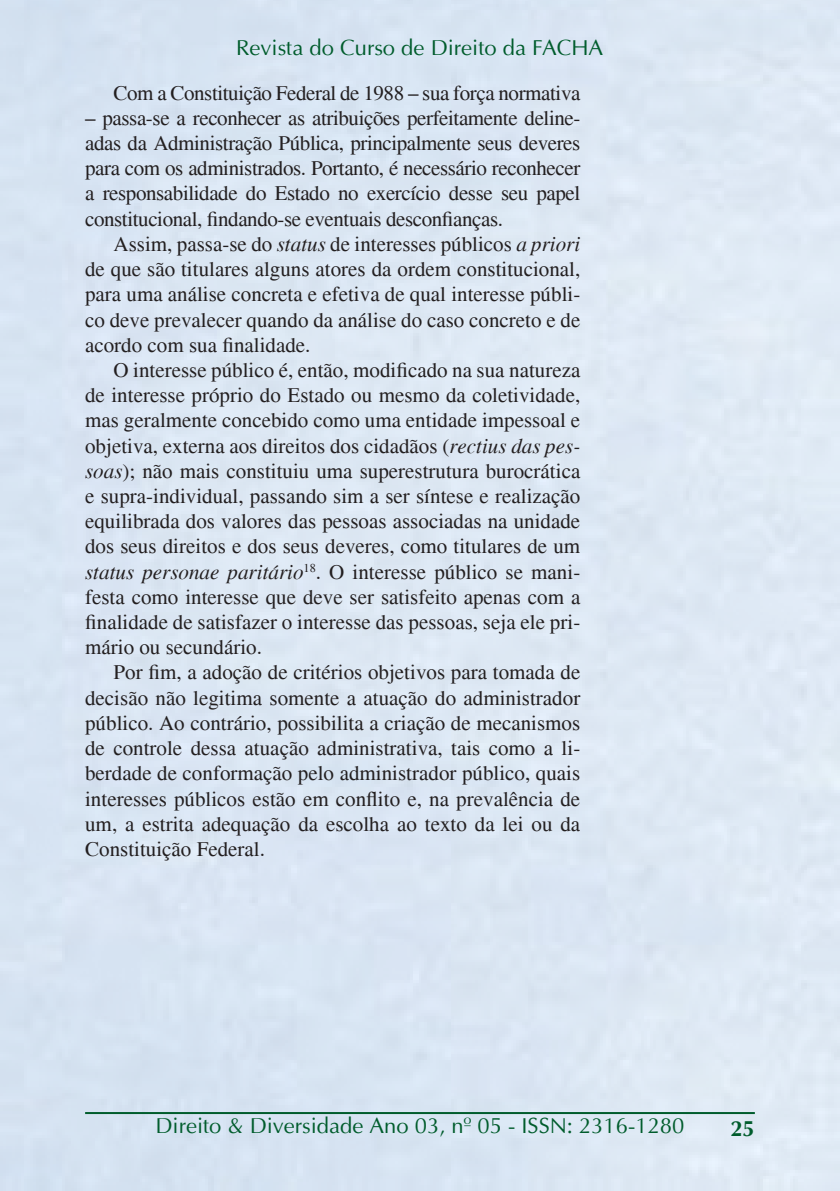
<style>
.page{position:relative;width:840px;height:1191px;background:#fff}
.page>*{position:absolute;margin:0;border:0;box-sizing:border-box;transform-origin:0 0}
.t1{font:22px "Ottawa Plain";color:#005c2c}
.t2{font:700 22px "Ottawa";color:#005c2c}
.Texto{font:21px/25.2px "Times";color:#231f20;text-align:justify}
.Texto-2{font:21px "Times";letter-spacing:-.02em;color:#231f20}
.s1{font-style:italic}
</style>
<div class="page">
<div style="left:0;top:0;width:839px;height:1191px;background:#dbe6f3"></div>
<hr style="left:85px;top:1112px;width:669px;height:2px;background:#005c2c">
<p class="t1" style="left:236px;top:35px;width:368px">Revista do Curso de Direito da FACHA</p>
<p class="Texto-2" style="left:113px;top:81px;width:468px">Com a Constituição Federal de 1988 – sua força normativa</p>
<p class="Texto" style="left:85px;top:105px;width:496px">– passa-se a reconhecer as atribuições perfeitamente deline&shy;adas da Administração Pública, principalmente seus deveres para com os administrados. Portanto, é necessário reconhecer a responsabilidade do Estado no exercício desse seu papel constitucional, findando-se eventuais desconfianças.</p>
<p class="Texto" style="left:85px;top:231px;width:496px;text-indent:28px">Assim, passa-se do <span class="s1">status</span> de interesses públicos <span class="s1">a priori </span>de que são titulares alguns atores da ordem constitucional, para uma análise concreta e efetiva de qual interesse públi&shy;co deve prevalecer quando da análise do caso concreto e de acordo com sua finalidade.</p>
<p class="Texto" style="left:85px;top:357px;width:496px;text-indent:28px">O interesse público é, então, modificado na sua natureza de interesse próprio do Estado ou mesmo da coletividade, mas geralmente concebido como uma entidade impessoal e objetiva, externa aos direitos dos cidadãos (<span class="s1">rectius das pes&shy;soas</span>); não mais constituiu uma superestrutura burocrática e supra-individual, passando sim a ser síntese e realização equilibrada dos valores das pessoas associadas na unidade dos seus direitos e dos seus deveres, como titulares de um <span class="s1">status personae paritário</span><sup>18</sup>. O interesse público se mani&shy;festa como interesse que deve ser satisfeito apenas com a finalidade de satisfazer o interesse das pessoas, seja ele pri&shy;mário ou secundário.</p>
<p class="Texto" style="left:85px;top:660px;width:496px;text-indent:28px">Por fim, a adoção de critérios objetivos para tomada de decisão não legitima somente a atuação do administrador público. Ao contrário, possibilita a criação de mecanismos de controle dessa atuação administrativa, tais como a li&shy;berdade de conformação pelo administrador público, quais interesses públicos estão em conflito e, na prevalência de um, a estrita adequação da escolha ao texto da lei ou da Constituição Federal.</p>
<p class="t1" style="left:155px;top:1113px;width:530px">Direito &amp; Diversidade Ano 03, nº 05 - ISSN: 2316-1280</p>
<p class="t2" style="left:730px;top:1115px;width:26px">25</p>
</div>
